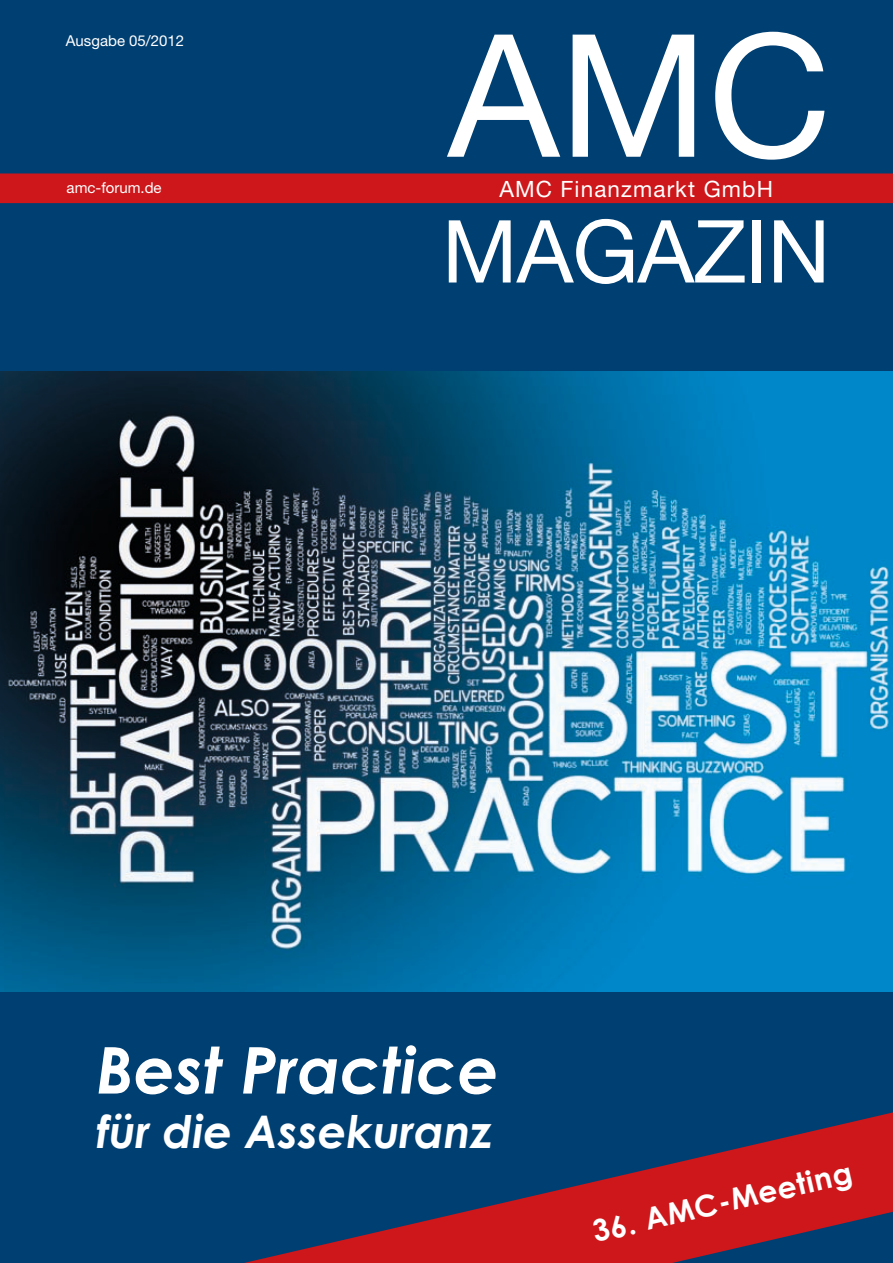
<style>
.page{position:relative;width:893px;height:1263px;background:#003f72}
.page>*{position:absolute;margin:0;border:0;box-sizing:border-box;transform-origin:0 0}
.t1{font:171px "Helvetica Neue";color:#fff}
.t2{font:87px "Helvetica Neue";letter-spacing:-.01em;color:#fff}
.t3{font:italic 700 64.5px "Century Gothic";color:#fff}
.t4{font:italic 700 45px "Century Gothic";color:#fff}
.t5{font:700 30px "Century Gothic";color:#fff}
.t6{font:22.5px "Helvetica Neue";letter-spacing:.05em;color:#fff}
.t7{font:15px "Helvetica Neue";color:#fff}
</style>
<div class="page">
<div style="left:0;top:174px;width:893px;height:29px;background:#cd171a"></div>
<svg style="left:244px;top:1112px;width:649px;height:151px"></svg>
<img style="left:0;top:371px;width:893px;height:621px">
<p class="t7" style="left:66px;top:32px;width:120px">Ausgabe 05/2012</p>
<h1 class="t1" style="left:448px;top:-6px;width:385px">AMC</h1>
<p class="t7" style="left:67px;top:179px;width:97px">amc-forum.de</p>
<h3 class="t6" style="left:499px;top:176px;width:275px">AMC Finanzmarkt GmbH</h3>
<h2 class="t2" style="left:442px;top:200px;width:390px">MAGAZIN</h2>
<h3 class="t3" style="left:96px;top:1029px;width:404px">Best Practice</h3>
<h3 class="t4" style="left:96px;top:1102px;width:397px">für die Assekuranz</h3>
<h3 class="t5" style="left:589px;top:1213px;width:267px;rotate:-13deg">36. AMC-Meeting</h3>
</div>
